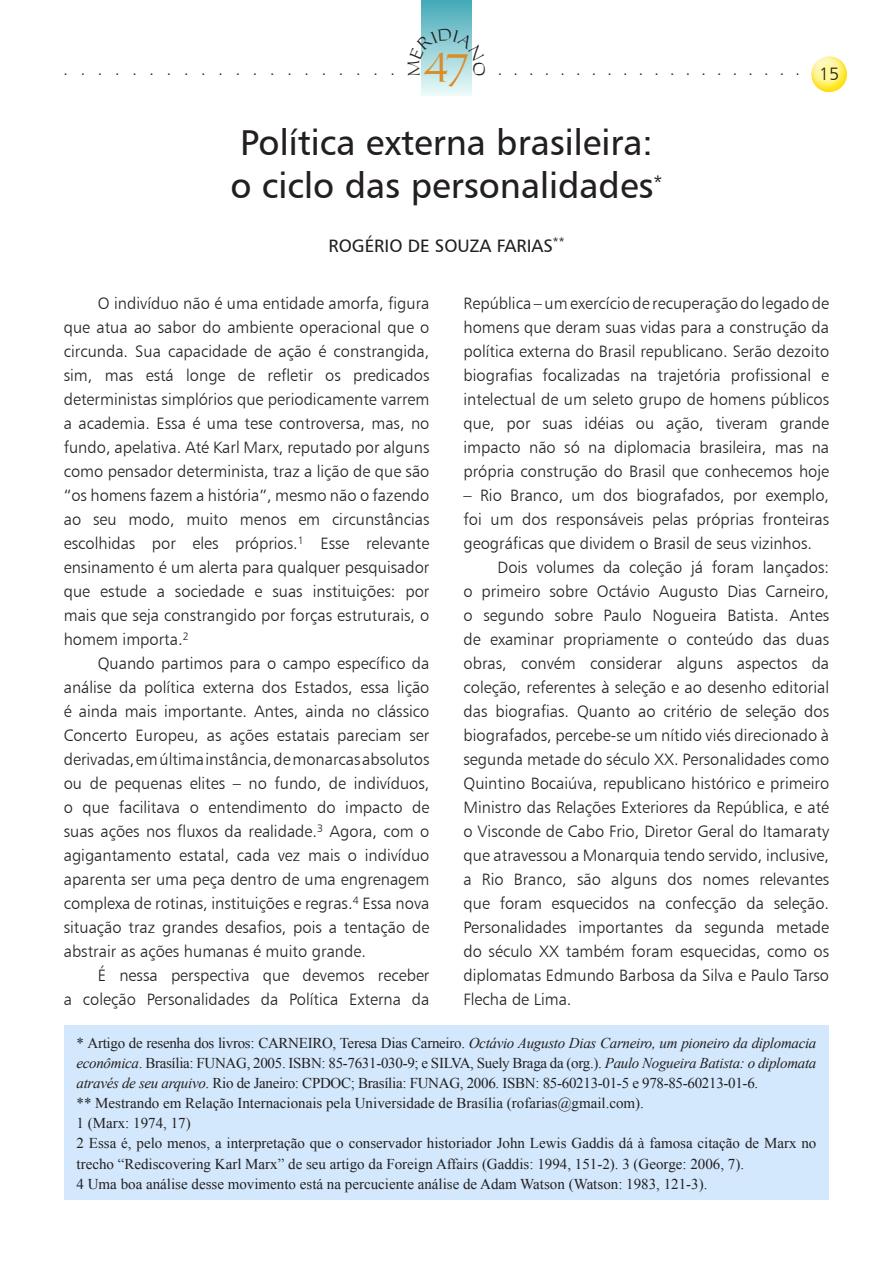
<style>
.page{position:relative;width:893px;height:1263px;background:#fff}
.page>*{position:absolute;margin:0;border:0;box-sizing:border-box;transform-origin:0 0}
.t1{font:36.9px "Carleton Normal";color:#d98d28}
._01_titulo{font:36px/43.2px "Humanist 777 BT Roman B";color:#231f20}
._02_autor{font:18px "Humanist 777 BT Roman B";color:#231f20}
._05_corpo_do_texto{font:16.5px/24px "Humanist 777 BT Light B";color:#231f20;text-align:justify}
._06_notas_de_rodape{font:15px/20.1px "Times New Roman";color:#231f20;text-align:justify}
.t2{font:15px "Times";color:#231f20}
.s1{font-family:"Humanist 777 BT Light B";font-size:18px}
.s2{font-style:italic}
</style>
<div class="page">
<div style="left:811px;top:56px;width:37px;height:38px;background:#fff101;opacity:.75"></div>
<svg style="left:422px;top:0;width:49px;height:96px;background:#90ced5"></svg>
<div style="left:64px;top:1025px;width:764px;height:174px;background:#d3e8fc"></div>
<svg style="left:421px;top:28px;width:51px;height:48px;background:#9fd5db"></svg>
<p class="t2" style="left:64px;top:62px;width:332px">....................</p>
<h1 class="t1" style="left:423px;top:46px;width:48px">47</h1>
<p class="t2" style="left:498px;top:61px;width:343px">.................... <span class="s1">15</span></p>
<p class="_01_titulo" style="left:230px;top:120px;width:434px">Política externa brasileira: o ciclo das personalidades<sup>*</sup></p>
<p class="_02_autor" style="left:328px;top:235px;width:238px">Rogério de Souza Farias <sup>**</sup></p>
<p class="_05_corpo_do_texto" style="left:64px;top:291px;width:367px;text-indent:34px">O indivíduo não é uma entidade amorfa, figura que atua ao sabor do ambiente operacional que o circunda. Sua capacidade de ação é constrangida, sim, mas está longe de refletir os predicados deterministas simplórios que periodicamente varrem a academia. Essa é uma tese controversa, mas, no fundo, apelativa. Até Karl Marx, reputado por alguns como pensador determinista, traz a lição de que são “os homens fazem a história”, mesmo não o fazendo ao seu modo, muito menos em circunstâncias escolhidas por eles próprios.<sup>1</sup> Esse relevante ensinamento é um alerta para qualquer pesquisador que estude a sociedade e suas instituições: por mais que seja constrangido por forças estruturais, o homem importa.<sup>2</sup></p>
<p class="_05_corpo_do_texto" style="left:64px;top:651px;width:367px;text-indent:34px">Quando partimos para o campo específico da análise da política externa dos Estados, essa lição é ainda mais importante. Antes, ainda no clássico Concerto Europeu, as ações estatais pareciam ser derivadas, em última instância, de monarcas absolutos ou de pequenas elites – no fundo, de indivíduos, o que facilitava o entendimento do impacto de suas ações nos fluxos da realidade.<sup>3</sup> Agora, com o agigantamento estatal, cada vez mais o indivíduo aparenta ser uma peça dentro de uma engrenagem complexa de rotinas, instituições e regras.<sup>4</sup> Essa nova situação traz grandes desafios, pois a tentação de abstrair as ações humanas é muito grande.</p>
<p class="_05_corpo_do_texto" style="left:64px;top:963px;width:367px;text-align:right">É nessa perspectiva que devemos receber<br>a coleção Personalidades da Política Externa da</p>
<p class="_05_corpo_do_texto" style="left:463px;top:291px;width:367px">República – um exercício de recuperação do legado de homens que deram suas vidas para a construção da política externa do Brasil republicano. Serão dezoito biografias focalizadas na trajetória profissional e intelectual de um seleto grupo de homens públicos que, por suas idéias ou ação, tiveram grande impacto não só na diplomacia brasileira, mas na própria construção do Brasil que conhecemos hoje</p>
<p class="_05_corpo_do_texto" style="left:463px;top:483px;width:367px">– Rio Branco, um dos biografados, por exemplo, foi um dos responsáveis pelas próprias fronteiras geográficas que dividem o Brasil de seus vizinhos.</p>
<p class="_05_corpo_do_texto" style="left:463px;top:555px;width:367px;text-indent:34px">Dois volumes da coleção já foram lançados: o primeiro sobre Octávio Augusto Dias Carneiro, o segundo sobre Paulo Nogueira Batista. Antes de examinar propriamente o conteúdo das duas obras, convém considerar alguns aspectos da coleção, referentes à seleção e ao desenho editorial das biografias. Quanto ao critério de seleção dos biografados, percebe-se um nítido viés direcionado à segunda metade do século XX. Personalidades como Quintino Bocaiúva, republicano histórico e primeiro Ministro das Relações Exteriores da República, e até o Visconde de Cabo Frio, Diretor Geral do Itamaraty que atravessou a Monarquia tendo servido, inclusive, a Rio Branco, são alguns dos nomes relevantes que foram esquecidos na confecção da seleção.<br>Personalidades importantes da segunda metade do século XX também foram esquecidas, como os diplomatas Edmundo Barbosa da Silva e Paulo Tarso Flecha de Lima.</p>
<p class="_06_notas_de_rodape" style="left:77px;top:1033px;width:741px">* Artigo de resenha dos livros: CARNEIRO, Teresa Dias Carneiro. <span class="s2">Octávio Augusto Dias Carneiro, um pioneiro da diplomacia econômica</span>. Brasília: FUNAG, 2005. ISBN: 85-7631-030-9; e SILVA, Suely Braga da (org.). <span class="s2">Paulo Nogueira Batista: o diplomata através de seu arquivo</span>. Rio de Janeiro: CPDOC; Brasília: FUNAG, 2006. ISBN: 85-60213-01-5 e 978-85-60213-01-6.</p>
<p class="_06_notas_de_rodape" style="left:77px;top:1093px;width:569px">** Mestrando em Relação Internacionais pela Universidade de Brasília (rofarias@gmail.com).</p>
<p class="_06_notas_de_rodape" style="left:77px;top:1113px;width:116px">1 (Marx: 1974, 17)</p>
<p class="_06_notas_de_rodape" style="left:77px;top:1133px;width:741px">2 Essa é, pelo menos, a interpretação que o conservador historiador John Lewis Gaddis dá à famosa citação de Marx no trecho “Rediscovering Karl Marx” de seu artigo da Foreign Affairs (Gaddis: 1994, 151-2). 3 (George: 2006, 7).</p>
<p class="_06_notas_de_rodape" style="left:77px;top:1173px;width:632px">4 Uma boa análise desse movimento está na percuciente análise de Adam Watson (Watson: 1983, 121-3).</p>
</div>
